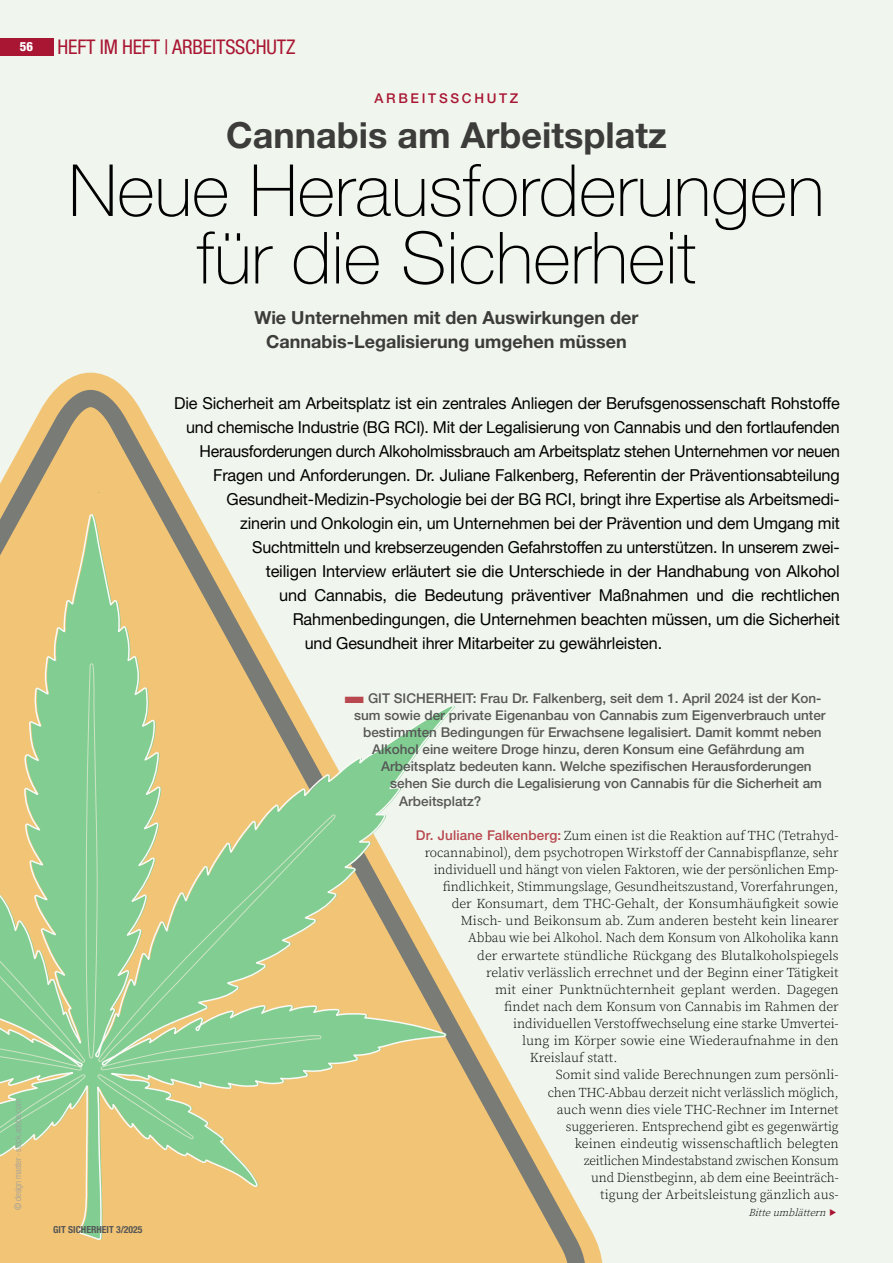
<style>
.page{position:relative;width:893px;height:1263px;background:#f0f6ed}
.page>*{position:absolute;margin:0;border:0;box-sizing:border-box;transform-origin:0 0}
.t1{font:100 72px/67.5px "Helvetica Neue LT Std";color:#000;text-align:center}
.t2{font:700 36px "Helvetica Neue LT Std";color:#3c3c3b}
.t3{font:condensed 20.25px "Helvetica Neue LT Std";letter-spacing:-.005em;color:#a91634}
.t4{font:700 18px/24px "Helvetica Neue LT Std";color:#3c3c3b;text-align:center}
.t5{font:16.5px "Helvetica Neue LT Std";letter-spacing:-.01em;color:#000}
.t6{font:300 13.5px "Source Serif Pro";letter-spacing:-.005em;color:#000}
.t7{font:500 13.5px "Helvetica Neue LT Std";color:#575756}
.t8{font:500 13.5px "Helvetica Neue LT Std";letter-spacing:.2em;color:#a91634}
.t9{font:800 condensed 12.75px "Helvetica Neue LT Std";color:#fff}
.t10{font:italic 300 10.5px "Source Serif Pro";color:#000}
.t11{font:700 condensed 9.75px "Helvetica Neue LT Std";color:#575756}
.t12{font:300 condensed 9px "Helvetica Neue LT Std";letter-spacing:-.01em;color:#9d9d9c}
.s1{font-weight:400;font-stretch:normal}
.s2{font-family:"Andis Werkzeugschrift";font-weight:400;font-size:11.1px;color:#b8474f}
.s3{font-family:"Helvetica Neue LT Std";font-weight:500;color:#b8474f}
.s4{font-style:normal;font-size:13.5px;color:#a91634}
</style>
<div class="page">
<svg style="left:0;top:381px;width:603px;height:882px"></svg>
<svg style="left:0;top:513px;width:455px;height:750px"></svg>
<div style="left:0;top:38px;width:53px;height:17px;background:#a91634"></div>
<p class="t9" style="left:20px;top:39px;width:15px">56</p>
<p class="t12" style="left:13px;top:1210px;width:113px;rotate:-90deg"><span class="s1">©</span> design master - stock.adobe.com</p>
<h3 class="t3" style="left:57px;top:35px;width:239px">HEFT IM HEFT | ARBEITSSCH UTZ</h3>
<p class="t8" style="left:374px;top:90px;width:145px">ARBEITSSCHUTZ</p>
<h2 class="t2" style="left:226px;top:113px;width:442px">Cannabis am Arbeitsplatz</h2>
<h1 class="t1" style="left:68px;top:157px;width:758px">Neue Herausforderungen für die Sicherheit</h1>
<h3 class="t4" style="left:254px;top:306px;width:386px">Wie Unternehmen mit den Auswirkungen der<br>Cannabis-Legalisierung umgehen müssen</h3>
<p class="t5" style="left:174px;top:394px;width:667px">Die Sicherheit am Arbeitsplatz ist ein zentrales Anliegen der Berufsgenossenschaft Rohstoffe</p>
<p class="t5" style="left:186px;top:418px;width:655px">und chemische Industrie (BG RCI). Mit der Legalisierung von Cannabis und den fortlaufenden</p>
<p class="t5" style="left:200px;top:442px;width:642px">Herausforderungen durch Alkoholmissbrauch am Arbeitsplatz stehen Unternehmen vor neuen</p>
<p class="t5" style="left:213px;top:466px;width:628px">Fragen und Anforderungen. Dr. Juliane Falkenberg, Referentin der Präventionsabteilung</p>
<p class="t5" style="left:227px;top:490px;width:615px">Gesundheit-Medizin-Psychologie bei der BG RCI, bringt ihre Expertise als Arbeitsmedi-</p>
<p class="t5" style="left:240px;top:514px;width:601px">zinerin und Onkologin ein, um Unternehmen bei der Prävention und dem Umgang mit</p>
<p class="t5" style="left:252px;top:538px;width:589px">Suchtmitteln und krebserzeugenden Gefahrstoffen zu unterstützen. In unserem zwei-</p>
<p class="t5" style="left:266px;top:562px;width:576px">teiligen Interview erläutert sie die Unterschiede in der Handhabung von Alkohol</p>
<p class="t5" style="left:279px;top:586px;width:562px">und Cannabis, die Bedeutung präventiver Maßnahmen und die rechtlichen</p>
<p class="t5" style="left:293px;top:610px;width:549px">Rahmenbedingungen, die Unternehmen beachten müssen, um die Sicherheit</p>
<p class="t5" style="left:305px;top:634px;width:359px">und Gesundheit ihrer Mitarbeiter zu gewährleisten.</p>
<p class="t7" style="left:345px;top:690px;width:478px"><span class="s2">a</span> GIT SICHERHEIT: Frau Dr. Falkenberg, seit dem 1. April 2024 ist der Kon-</p>
<p class="t7" style="left:354px;top:707px;width:473px">sum sowie der private Eigenanbau von Cannabis zum Eigenverbrauch unter</p>
<p class="t7" style="left:363px;top:724px;width:460px">bestimmten Bedingungen für Erwachsene legalisiert. Damit kommt neben</p>
<p class="t7" style="left:372px;top:741px;width:434px">Alkohol eine weitere Droge hinzu, deren Konsum eine Gefährdung am</p>
<p class="t7" style="left:381px;top:758px;width:432px">Arbeitsplatz bedeuten kann. Welche spezifischen Herausforderungen</p>
<p class="t7" style="left:390px;top:776px;width:433px">sehen Sie durch die Legalisierung von Cannabis für die Sicherheit am</p>
<p class="t7" style="left:399px;top:793px;width:84px">Arbeitsplatz?</p>
<p class="t6" style="left:416px;top:827px;width:424px"><span class="s3">Dr. Juliane Falkenberg:</span> Zum einen ist die Reaktion auf THC (Tetrahyd-</p>
<p class="t6" style="left:425px;top:844px;width:415px">rocannabinol), dem psychotropen Wirkstoff der Cannabispflanze, sehr</p>
<p class="t6" style="left:434px;top:861px;width:407px">individuell und hängt von vielen Faktoren, wie der persönlichen Emp-</p>
<p class="t6" style="left:443px;top:879px;width:397px">findlichkeit, Stimmungslage, Gesundheitszustand, Vorerfahrungen,</p>
<p class="t6" style="left:452px;top:896px;width:389px">der Konsumart, dem THC-Gehalt, der Konsumhäufigkeit sowie</p>
<p class="t6" style="left:461px;top:913px;width:380px">Misch- und Beikonsum ab. Zum anderen besteht kein linearer</p>
<p class="t6" style="left:468px;top:930px;width:372px">Abbau wie bei Alkohol. Nach dem Konsum von Alkoholika kann</p>
<p class="t6" style="left:477px;top:947px;width:363px">der erwartete stündliche Rückgang des Blutalkoholspiegels</p>
<p class="t6" style="left:486px;top:964px;width:354px">relativ verlässlich errechnet und der Beginn einer Tätigkeit</p>
<p class="t6" style="left:495px;top:981px;width:345px">mit einer Punktnüchternheit geplant werden. Dagegen</p>
<p class="t6" style="left:504px;top:998px;width:336px">findet nach dem Konsum von Cannabis im Rahmen der</p>
<p class="t6" style="left:513px;top:1015px;width:327px">individuellen Verstoffwechselung eine starke Umvertei-</p>
<p class="t6" style="left:522px;top:1033px;width:318px">lung im Körper sowie eine Wiederaufnahme in den</p>
<p class="t6" style="left:530px;top:1050px;width:89px">Kreislauf statt.</p>
<p class="t6" style="left:556px;top:1067px;width:284px">Somit sind valide Berechnungen zum persönli-</p>
<p class="t6" style="left:548px;top:1084px;width:293px">chen THC-Abbau derzeit nicht verlässlich möglich,</p>
<p class="t6" style="left:557px;top:1101px;width:284px">auch wenn dies viele THC-Rechner im Internet</p>
<p class="t6" style="left:566px;top:1118px;width:275px">suggerieren. Entsprechend gibt es gegenwärtig</p>
<p class="t6" style="left:575px;top:1135px;width:265px">keinen eindeutig wissenschaftlich belegten</p>
<p class="t6" style="left:584px;top:1152px;width:257px">zeitlichen Mindestabstand zwischen Konsum</p>
<p class="t6" style="left:591px;top:1169px;width:249px">und Dienstbeginn, ab dem eine Beeinträch-</p>
<p class="t6" style="left:600px;top:1187px;width:240px">tigung der Arbeitsleistung gänzlich aus-</p>
<p class="t11" style="left:53px;top:1224px;width:91px">GIT SICHERHEIT 3/2025</p>
<p class="t10" style="left:748px;top:1206px;width:90px">Bitteumblättern <span class="s4">▶</span></p>
</div>
